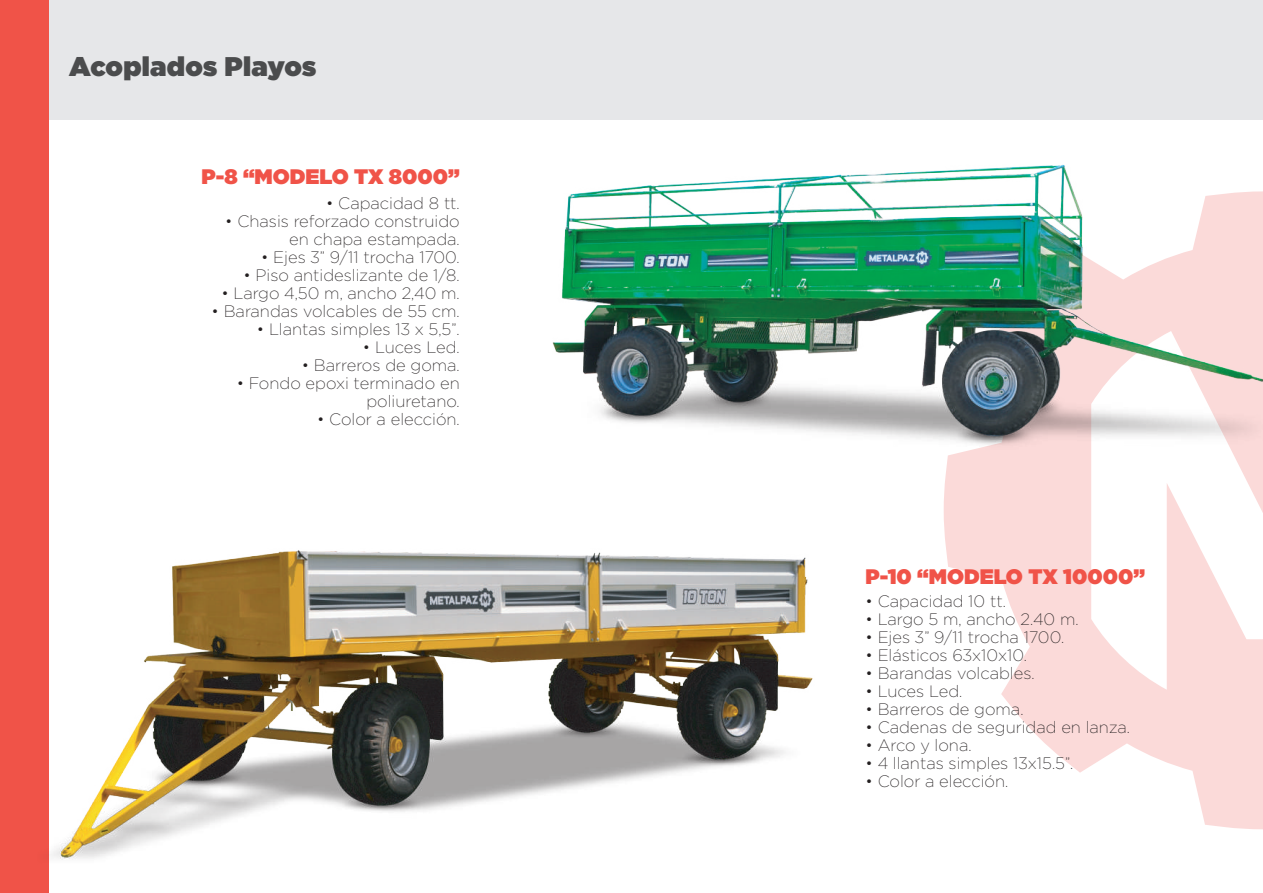
<style>
.page{position:relative;width:1263px;height:893px;background:#fff}
.page>*{position:absolute;margin:0;border:0;box-sizing:border-box;transform-origin:0 0}
.t1{font:900 27px "Gotham";letter-spacing:.01em;color:#4b4c4d}
.t2{font:900 21px "Gotham";color:#f05348}
.t3{font:200 16.5px/18px "Gotham";color:#231f20;text-align:right}
</style>
<div class="page">
<div style="left:0;top:0;width:1263px;height:120px;background:#e6e7e9"></div>
<svg style="left:944px;top:482px;width:318px;height:347px;fill:#fbdad9"></svg>
<svg style="left:1262px;top:482px;width:1px;height:347px"></svg>
<div style="left:0;top:0;width:48px;height:893px;background:#f05348"></div>
<img style="left:552px;top:164px;width:711px;height:318px">
<img style="left:48px;top:527px;width:765px;height:348px">
<h1 class="t1" style="left:69px;top:47px;width:249px">Acoplados Playos</h1>
<p class="t2" style="left:202px;top:162px;width:260px">P-8 “MODELO TX 8000”</p>
<p class="t3" style="left:326px;top:193px;width:135px">• Capacidad 8 tt.</p>
<p class="t3" style="left:225px;top:211px;width:236px">• Chasis reforzado construido en chapa estampada.</p>
<p class="t3" style="left:261px;top:247px;width:200px">• Ejes 3” 9/11 trocha 1700.</p>
<p class="t3" style="left:243px;top:265px;width:218px">• Piso antideslizante de 1/8.</p>
<p class="t3" style="left:221px;top:283px;width:240px">• Largo 4,50 m, ancho 2,40 m.</p>
<p class="t3" style="left:212px;top:301px;width:250px">• Barandas volcables de 55 cm.</p>
<p class="t3" style="left:257px;top:319px;width:204px">• Llantas simples 13 x 5,5”.</p>
<p class="t3" style="left:363px;top:337px;width:98px">• Luces Led.</p>
<p class="t3" style="left:302px;top:355px;width:159px">• Barreros de goma.</p>
<p class="t3" style="left:237px;top:373px;width:225px">• Fondo epoxi terminado en poliuretano.</p>
<p class="t3" style="left:317px;top:409px;width:144px">• Color a elección.</p>
<p class="t2" style="left:865px;top:561px;width:281px">P-10 “MODELO TX 10000”</p>
<p class="t3" style="left:865px;top:592px;width:142px">• Capacidad 10 tt.</p>
<p class="t3" style="left:865px;top:610px;width:214px">• Largo 5 m, ancho 2.40 m.</p>
<p class="t3" style="left:865px;top:628px;width:200px">• Ejes 3” 9/11 trocha 1700.</p>
<p class="t3" style="left:865px;top:646px;width:163px">• Elásticos 63x10x10.</p>
<p class="t3" style="left:865px;top:664px;width:171px">• Barandas volcables.</p>
<p class="t3" style="left:865px;top:682px;width:98px">• Luces Led.</p>
<p class="t3" style="left:865px;top:700px;width:159px">• Barreros de goma.</p>
<p class="t3" style="left:865px;top:718px;width:266px">• Cadenas de seguridad en lanza.</p>
<p class="t3" style="left:865px;top:736px;width:107px">• Arco y lona.</p>
<p class="t3" style="left:865px;top:754px;width:209px">• 4 llantas simples 13x15.5”.</p>
<p class="t3" style="left:865px;top:772px;width:144px">• Color a elección.</p>
</div>
